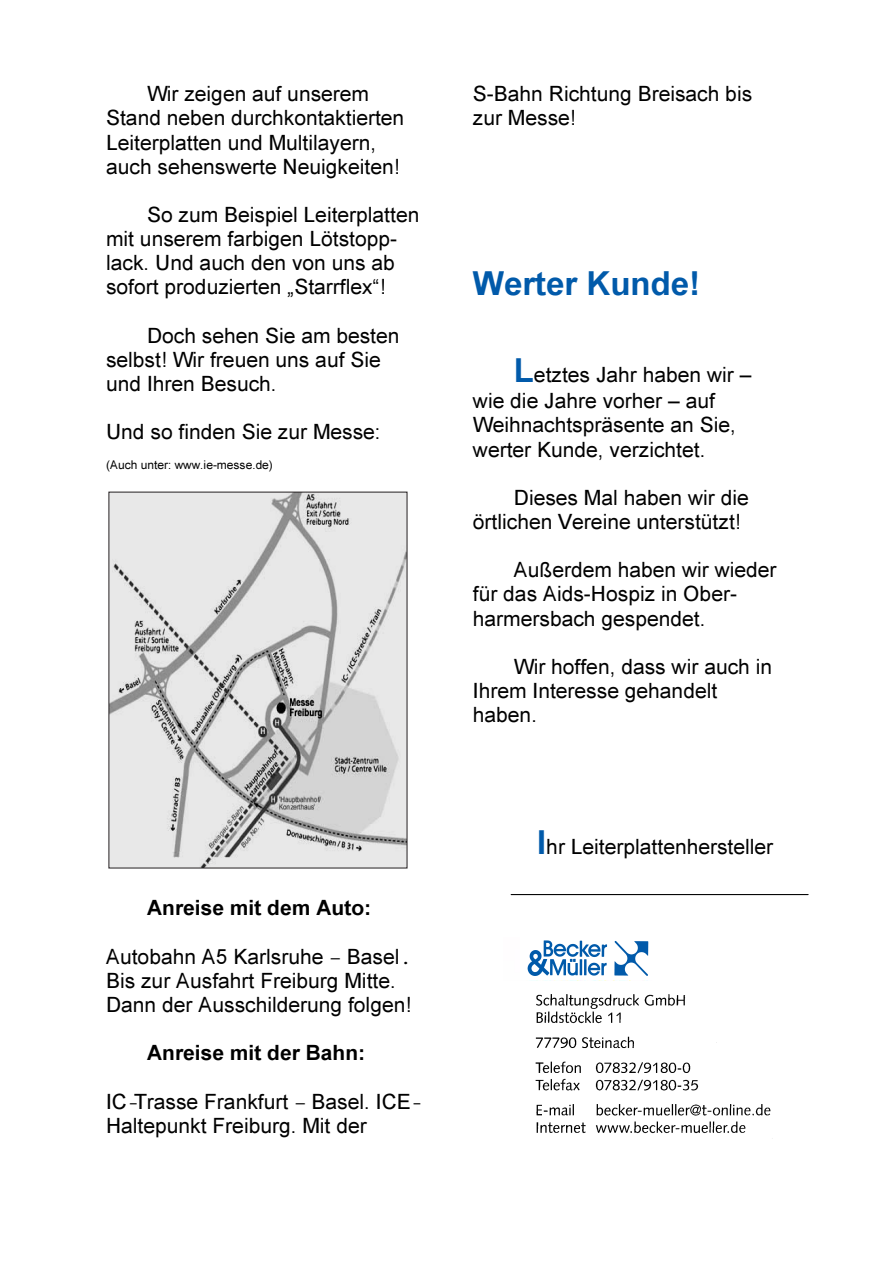
<style>
.page{position:relative;width:893px;height:1263px;background:#fff}
.page>*{position:absolute;margin:0;border:0;box-sizing:border-box;transform-origin:0 0}
.t1{font:33px "Arial Bold+T42+SCCFYK";color:#015aaa}
.t2{font:21px/24.2px "Arial+T42+FEJDZK";color:#000}
.t3{font:21px "Arial Bold+T42+SCCFYK";color:#000}
.t4{font:12px "Arial+T42+FEJDZK";color:#000}
.s1{font-family:"Courier"}
.s2{font-family:"Arial Bold+T42+SCCFYK";font-size:33px;color:#015aaa}
</style>
<div class="page">
<hr style="left:511px;top:894px;width:297px;height:1px;background:#000">
<img style="left:535px;top:994px;width:236px;height:140px">
<img style="left:527px;top:941px;width:121px;height:35px">
<img style="left:111px;top:494px;width:294px;height:372px">
<p class="t2" style="left:106px;top:84px;width:300px;text-indent:41px">Wir zeigen auf unserem<br>Stand neben durchkontaktierten<br>Leiterplatten und Multilayern, auch sehenswerte Neuigkeiten!</p>
<p class="t2" style="left:106px;top:204px;width:315px;text-indent:41px">So zum Beispiel Leiterplatten mit unserem farbigen Lötstopp&shy;lack. Und auch den von uns ab sofort produzierten „Starrflex“!</p>
<p class="t2" style="left:106px;top:325px;width:295px;text-indent:41px">Doch sehen Sie am besten selbst! Wir freuen uns auf Sie und Ihren Besuch.</p>
<p class="t2" style="left:106px;top:422px;width:276px">Und so finden Sie zur Messe:</p>
<p class="t4" style="left:106px;top:460px;width:168px">(Auch unter: www.ie-messe.de)</p>
<p class="t3" style="left:147px;top:896px;width:226px">Anreise mit dem Auto:</p>
<p class="t2" style="left:106px;top:946px;width:307px">Autobahn A5 Karlsruhe <span class="s1">–</span> Basel<span class="s1">.<br></span>Bis zur Ausfahrt Freiburg Mitte.<br>Dann der Ausschilderung folgen!</p>
<p class="t3" style="left:147px;top:1041px;width:220px">Anreise mit der Bahn:</p>
<p class="t2" style="left:106px;top:1091px;width:319px">IC<span class="s1">-</span>Trasse Frankfurt <span class="s1">–</span> Basel. ICE<span class="s1">-<br></span>Haltepunkt Freiburg. Mit der</p>
<p class="t2" style="left:473px;top:84px;width:281px">S-Bahn Richtung Breisach bis zur Messe!</p>
<h1 class="t1" style="left:473px;top:265px;width:229px">Werter Kunde!</h1>
<p class="t2" style="left:473px;top:363px;width:280px;line-height:26.7px;text-indent:41px"><span class="s2">L</span>etztes Jahr haben wir – wie die Jahre vorher – auf</p>
<p class="t2" style="left:473px;top:415px;width:265px">Weihnachtspräsente an Sie, werter Kunde, verzichtet.</p>
<p class="t2" style="left:473px;top:487px;width:277px;text-indent:41px">Dieses Mal haben wir die örtlichen Vereine unterstützt!</p>
<p class="t2" style="left:473px;top:560px;width:305px;text-indent:41px">Außerdem haben wir wieder für das Aids-Hospiz in Ober&shy;harmersbach gespendet.</p>
<p class="t2" style="left:473px;top:656px;width:301px;text-indent:41px">Wir hoffen, dass wir auch in<br>Ihrem Interesse gehandelt haben.</p>
<p class="t2" style="left:537px;top:837px;width:238px"><span class="s2">I</span>hr Leiterplattenhersteller</p>
</div>
